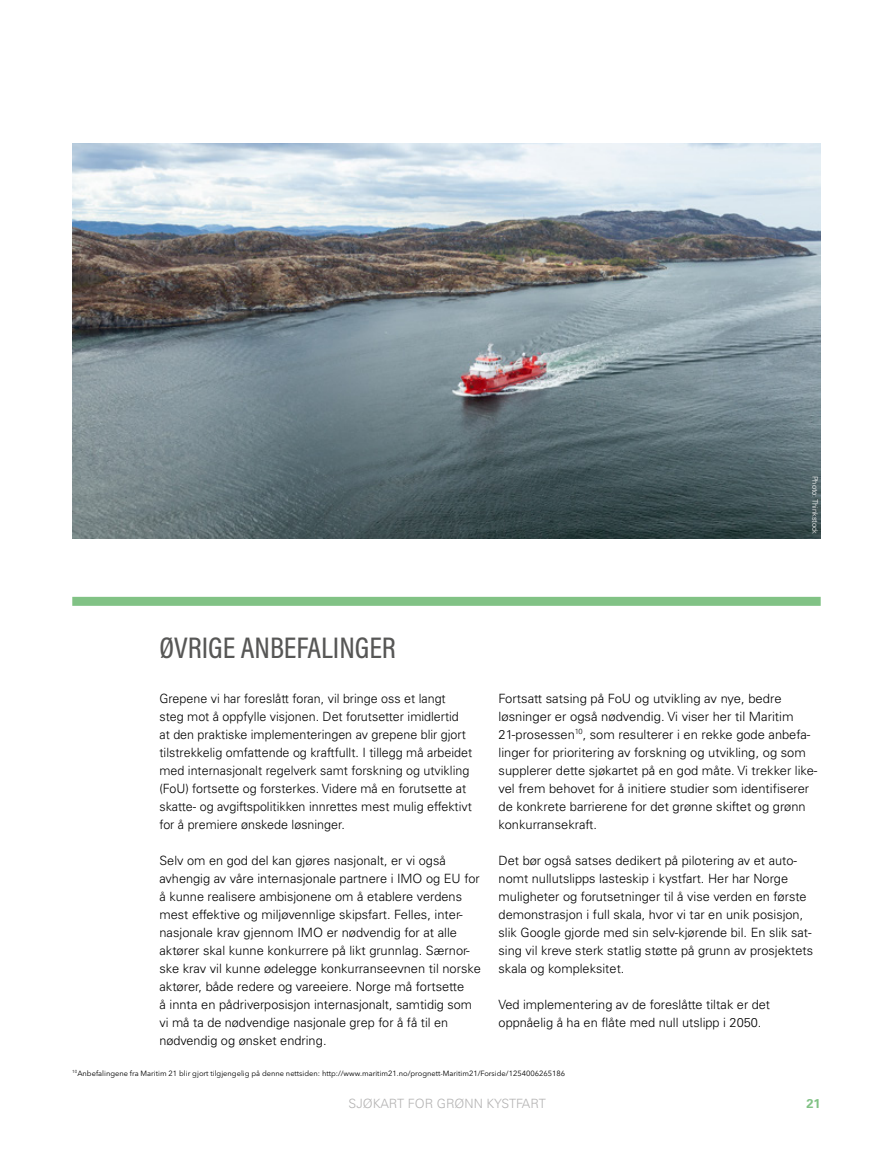
<style>
.page{position:relative;width:893px;height:1149px;background:#fff}
.page>*{position:absolute;margin:0;border:0;box-sizing:border-box;transform-origin:0 0}
.t1{font:500 30px "Acumin Pro Cond";color:#575756}
.t2{font:300 12.75px/18px "Univers";color:#000}
.t3{font:300 12.75px "Univers";color:#b3b2b2}
.t4{font:700 12.75px "Univers";color:#81c285}
.t5{font:7.5px "Avenir Next LT Pro";color:#000}
.t6{font:300 7.5px "Univers";color:#fff}
</style>
<div class="page">
<img style="left:72px;top:144px;width:749px;height:394px">
<div style="left:72px;top:596px;width:749px;height:9px;background:#81c285"></div>
<p class="t6" style="left:820px;top:475px;width:60px;rotate:90deg">Photo: Thinkstock</p>
<h1 class="t1" style="left:159px;top:628px;width:238px">ØVRIGE ANBEFALINGER</h1>
<p class="t2" style="left:159px;top:688px;width:314px">Grepene vi har foreslått foran, vil bringe oss et langt steg mot å oppfylle visjonen. Det forutsetter imidlertid at den praktiske implementeringen av grepene blir gjort tilstrekkelig omfattende og kraftfullt. I tillegg må arbeidet med internasjonalt regelverk samt forskning og utvikling (FoU) fortsette og forsterkes. Videre må en forutsette at skatte- og avgiftspolitikken innrettes mest mulig effektivt for å premiere ønskede løsninger.</p>
<p class="t2" style="left:159px;top:850px;width:323px">Selv om en god del kan gjøres nasjonalt, er vi også avhengig av våre internasjonale partnere i IMO og EU for å kunne realisere ambisjonene om å etablere verdens mest effektive og miljøvennlige skipsfart. Felles, inter&shy;nasjonale krav gjennom IMO er nødvendig for at alle aktører skal kunne konkurrere på likt grunnlag. Særnor&shy;ske krav vil kunne ødelegge konkurranseevnen til norske aktører, både redere og vareeiere. Norge må fortsette<br>å innta en pådriverposisjon internasjonalt, samtidig som vi må ta de nødvendige nasjonale grep for å få til en nødvendig og ønsket endring.</p>
<p class="t2" style="left:499px;top:688px;width:320px">Fortsatt satsing på FoU og utvikling av nye, bedre løsninger er også nødvendig. Vi viser her til Maritim 21-prosessen<sup>10</sup>, som resulterer i en rekke gode anbefa&shy;linger for prioritering av forskning og utvikling, og som supplerer dette sjøkartet på en god måte. Vi trekker like&shy;vel frem behovet for å initiere studier som identifiserer de konkrete barrierene for det grønne skiftet og grønn konkurransekraft.</p>
<p class="t2" style="left:499px;top:850px;width:316px">Det bør også satses dedikert på pilotering av et auto&shy;nomt nullutslipps lasteskip i kystfart. Her har Norge muligheter og forutsetninger til å vise verden en første demonstrasjon i full skala, hvor vi tar en unik posisjon, slik Google gjorde med sin selv-kjørende bil. En slik sat&shy;sing vil kreve sterk statlig støtte på grunn av prosjektets skala og kompleksitet.</p>
<p class="t2" style="left:499px;top:995px;width:273px">Ved implementering av de foreslåtte tiltak er det oppnåelig å ha en flåte med null utslipp i 2050.</p>
<p class="t5" style="left:72px;top:1068px;width:494px"><sup>10</sup>Anbefalingene fra Maritim 21 blir gjort tilgjengelig på denne nettsiden: http://www.maritim21.no/prognett-Maritim21/Forside/1254006265186</p>
<p class="t3" style="left:349px;top:1095px;width:199px">SJØKART FOR GRØNN KYSTFART</p>
<p class="t4" style="left:806px;top:1095px;width:16px">21</p>
</div>
